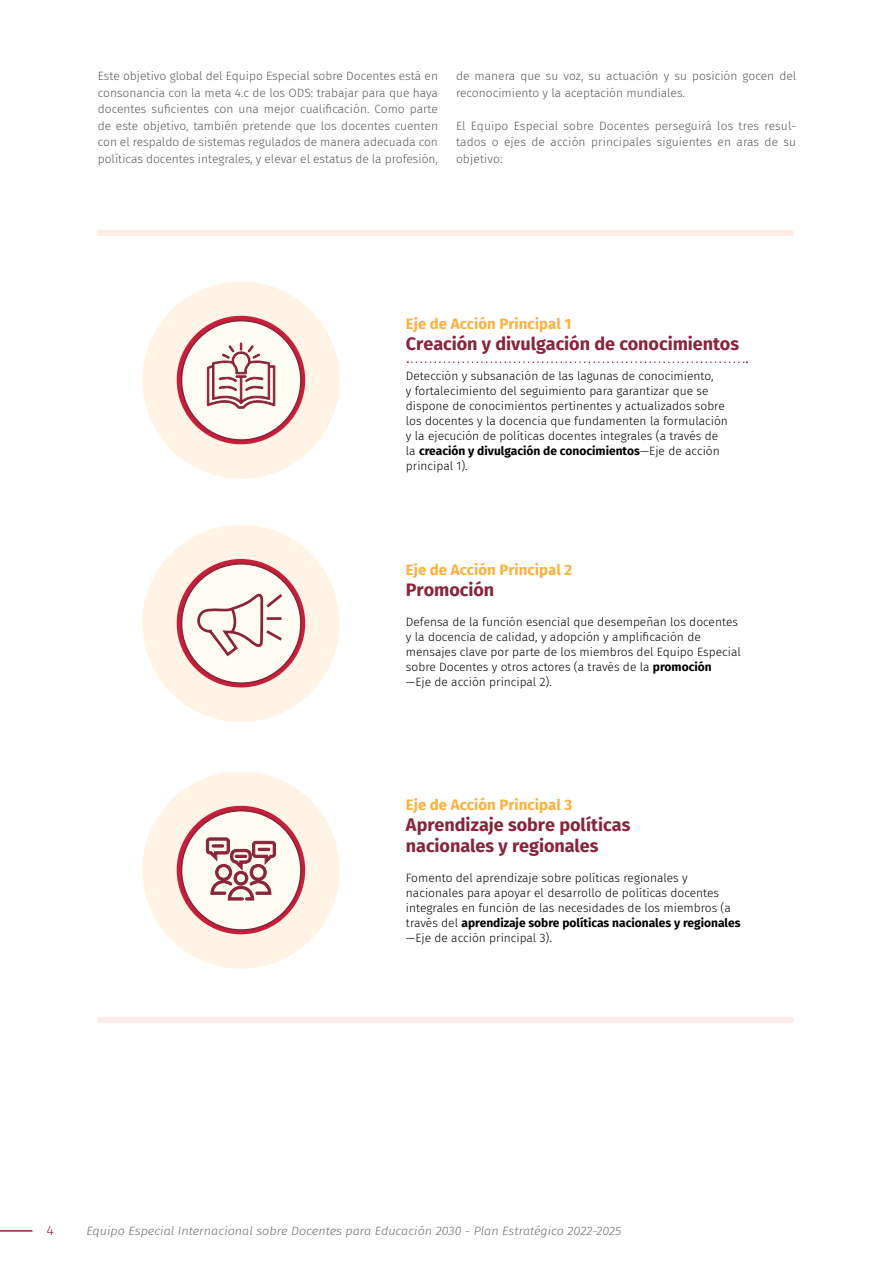
<style>
.page{position:relative;width:893px;height:1263px;background:#fff}
.page>*{position:absolute;margin:0;border:0;box-sizing:border-box;transform-origin:0 0}
.t1{font:700 18px/21px "Fira Sans";color:#892439}
.t2{font:700 15px "Fira Sans";letter-spacing:.005em;color:#fbb040}
.t3{font:300 13.5px "Fira Sans";color:#892439;scale:1.06 1}
.t4{font:300 12px/15px "Fira Sans";color:#000}
.t5{font:300 12px/16.5px "Fira Sans";color:#58595b;text-align:justify}
.t6{font:italic 300 12px "Fira Sans";color:#6d6e71;scale:1.06 1}
.s1{font-weight:700}
</style>
<div class="page">
<div style="left:98px;top:230px;width:696px;height:6px;background:#feede7"></div>
<div style="left:98px;top:1017px;width:696px;height:6px;background:#feede7"></div>
<div style="left:142px;top:281px;width:198px;height:198px;background:#fff4e6;border-radius:50%"></div>
<svg style="left:180px;top:319px;width:122px;height:122px"></svg>
<div style="left:177px;top:316px;width:128px;height:128px;border:6px solid #c71f3a;border-radius:50%"></div>
<div style="left:182px;top:321px;width:119px;height:119px;background:#fffcf3;border-radius:50%"></div>
<div style="left:181px;top:320px;width:121px;height:121px;border:2px solid #892439;border-radius:50%"></div>
<div style="left:142px;top:524px;width:198px;height:198px;background:#fff4e6;border-radius:50%"></div>
<svg style="left:180px;top:562px;width:122px;height:122px"></svg>
<div style="left:177px;top:559px;width:128px;height:128px;border:6px solid #c71f3a;border-radius:50%"></div>
<div style="left:182px;top:564px;width:119px;height:119px;background:#fffcf3;border-radius:50%"></div>
<div style="left:181px;top:563px;width:121px;height:121px;border:2px solid #892439;border-radius:50%"></div>
<div style="left:142px;top:771px;width:198px;height:198px;background:#fff4e6;border-radius:50%"></div>
<svg style="left:180px;top:809px;width:122px;height:122px"></svg>
<div style="left:177px;top:806px;width:128px;height:128px;border:6px solid #c71f3a;border-radius:50%"></div>
<div style="left:182px;top:811px;width:119px;height:119px;background:#fffcf3;border-radius:50%"></div>
<div style="left:181px;top:810px;width:121px;height:121px;border:2px solid #892439;border-radius:50%"></div>
<svg style="left:197px;top:593px;width:86px;height:64px"></svg>
<svg style="left:207px;top:342px;width:69px;height:67px"></svg>
<svg style="left:206px;top:837px;width:70px;height:64px"></svg>
<svg style="left:407px;top:361px;width:340px;height:2px"></svg>
<hr style="left:0;top:1230px;width:33px;height:1px;background:#892439">
<p class="t5" style="left:98px;top:68px;width:342px">Este objetivo global del Equipo Especial sobre Docentes está en consonancia con la meta 4.c de los ODS: trabajar para que haya docentes suficientes con una mejor cualificación. Como parte de este objetivo, también pretende que los docentes cuenten con el respaldo de sistemas regulados de manera adecuada con políticas docentes integrales, y elevar el estatus de la profesión,</p>
<p class="t5" style="left:456px;top:68px;width:342px">de manera que su voz, su actuación y su posición gocen del reconocimiento y la aceptación mundiales.</p>
<p class="t5" style="left:456px;top:117px;width:342px">El Equipo Especial sobre Docentes perseguirá los tres resul&shy;tados o ejes de acción principales siguientes en aras de su objetivo:</p>
<p class="t2" style="left:406px;top:312px;width:167px">Eje de Acción Principal 1</p>
<h1 class="t1" style="left:406px;top:332px;width:335px">Creación y divulgación de conocimientos</h1>
<p class="t4" style="left:406px;top:369px;width:323px">Detección y subsanación de las lagunas de conocimiento,<br>y fortalecimiento del seguimiento para garantizar que se dispone de conocimientos pertinentes y actualizados sobre los docentes y la docencia que fundamenten la formulación y la ejecución de políticas docentes integrales (a través de la <span class="s1">creación y divulgación de conocimientos</span>—Eje de acción principal 1).</p>
<p class="t2" style="left:406px;top:557px;width:168px">Eje de Acción Principal 2</p>
<h1 class="t1" style="left:406px;top:578px;width:90px">Promoción</h1>
<p class="t4" style="left:406px;top:614px;width:336px">Defensa de la función esencial que desempeñan los docentes y la docencia de calidad, y adopción y amplificación de mensajes clave por parte de los miembros del Equipo Especial sobre Docentes y otros actores (a través de la <span class="s1">promoción<br></span>—Eje de acción principal 2).</p>
<p class="t2" style="left:406px;top:792px;width:168px">Eje de Acción Principal 3</p>
<h1 class="t1" style="left:406px;top:813px;width:226px">Aprendizaje sobre políticas nacionales y regionales</h1>
<p class="t4" style="left:406px;top:870px;width:336px">Fomento del aprendizaje sobre políticas regionales y nacionales para apoyar el desarrollo de políticas docentes integrales en función de las necesidades de los miembros (a través del <span class="s1">aprendizaje sobre políticas nacionales y regionales </span>—Eje de acción principal 3).</p>
<p class="t3" style="left:47px;top:1221px;width:8px">4</p>
<p class="t6" style="left:86px;top:1223px;width:506px">Equipo Especial Internacional sobre Docentes para Educación 2030 - Plan Estratégico 2022-2025</p>
</div>
